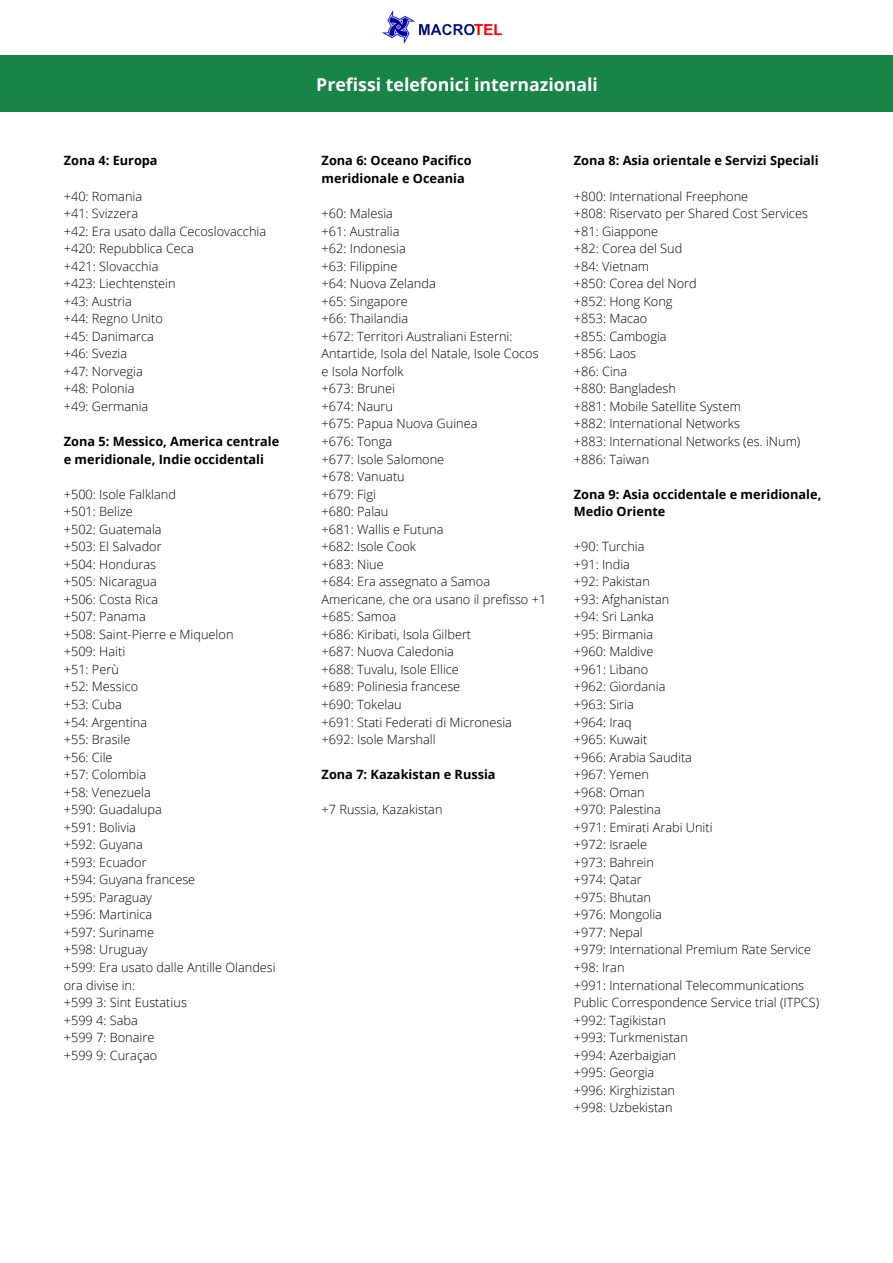
<style>
.page{position:relative;width:893px;height:1263px;background:#fff}
.page>*{position:absolute;margin:0;border:0;box-sizing:border-box;transform-origin:0 0}
.t1{font:700 17.77px "Open Sans";color:#fff}
.t2{font:300 12.75px/17.5px "Open Sans";color:#000}
.t3{font:700 12.75px/17.5px "Open Sans";color:#000}
</style>
<div class="page">
<div style="left:0;top:56px;width:893px;height:56px;background:#198447"></div>
<img style="left:382px;top:10px;width:121px;height:34px">
<p class="t3" style="left:64px;top:152px;width:95px">Zona 4: Europa</p>
<p class="t2" style="left:64px;top:187px;width:204px">+40: Romania<br>+41: Svizzera<br>+42: Era usato dalla Cecoslovacchia +420: Repubblica Ceca<br>+421: Slovacchia<br>+423: Liechtenstein<br>+43: Austria<br>+44: Regno Unito<br>+45: Danimarca<br>+46: Svezia<br>+47: Norvegia<br>+48: Polonia<br>+49: Germania</p>
<p class="t3" style="left:64px;top:432px;width:217px">Zona 5: Messico, America centrale e meridionale, Indie occidentali</p>
<p class="t2" style="left:64px;top:485px;width:213px">+500: Isole Falkland<br>+501: Belize<br>+502: Guatemala<br>+503: El Salvador<br>+504: Honduras<br>+505: Nicaragua<br>+506: Costa Rica<br>+507: Panama<br>+508: Saint-Pierre e Miquelon<br>+509: Haiti<br>+51: Perù<br>+52: Messico<br>+53: Cuba<br>+54: Argentina<br>+55: Brasile<br>+56: Cile<br>+57: Colombia<br>+58: Venezuela<br>+590: Guadalupa<br>+591: Bolivia<br>+592: Guyana<br>+593: Ecuador<br>+594: Guyana francese<br>+595: Paraguay<br>+596: Martinica<br>+597: Suriname<br>+598: Uruguay<br>+599: Era usato dalle Antille Olandesi ora divise in:<br>+599 3: Sint Eustatius<br>+599 4: Saba<br>+599 7: Bonaire<br>+599 9: Curaçao</p>
<h1 class="t1" style="left:316px;top:72px;width:283px">Prefissi telefonici internazionali</h1>
<p class="t3" style="left:322px;top:152px;width:151px">Zona 6: Oceano Pacifico meridionale e Oceania</p>
<p class="t2" style="left:322px;top:204px;width:226px">+60: Malesia<br>+61: Australia<br>+62: Indonesia<br>+63: Filippine<br>+64: Nuova Zelanda<br>+65: Singapore<br>+66: Thailandia<br>+672: Territori Australiani Esterni:<br>Antartide, Isola del Natale, Isole Cocos e Isola Norfolk<br>+673: Brunei<br>+674: Nauru<br>+675: Papua Nuova Guinea<br>+676: Tonga<br>+677: Isole Salomone<br>+678: Vanuatu<br>+679: Figi<br>+680: Palau<br>+681: Wallis e Futuna<br>+682: Isole Cook<br>+683: Niue<br>+684: Era assegnato a Samoa<br>Americane, che ora usano il prefisso +1 +685: Samoa<br>+686: Kiribati, Isola Gilbert<br>+687: Nuova Caledonia<br>+688: Tuvalu, Isole Ellice<br>+689: Polinesia francese<br>+690: Tokelau<br>+691: Stati Federati di Micronesia +692: Isole Marshall</p>
<p class="t3" style="left:322px;top:765px;width:175px">Zona 7: Kazakistan e Russia</p>
<p class="t2" style="left:322px;top:800px;width:122px">+7 Russia, Kazakistan</p>
<p class="t3" style="left:574px;top:152px;width:246px">Zona 8: Asia orientale e Servizi Speciali</p>
<p class="t2" style="left:574px;top:187px;width:235px">+800: International Freephone<br>+808: Riservato per Shared Cost Services +81: Giappone<br>+82: Corea del Sud<br>+84: Vietnam<br>+850: Corea del Nord<br>+852: Hong Kong<br>+853: Macao<br>+855: Cambogia<br>+856: Laos<br>+86: Cina<br>+880: Bangladesh<br>+881: Mobile Satellite System<br>+882: International Networks<br>+883: International Networks (es. iNum) +886: Taiwan</p>
<p class="t3" style="left:574px;top:485px;width:249px">Zona 9: Asia occidentale e meridionale,<br>Medio Oriente</p>
<p class="t2" style="left:574px;top:537px;width:247px">+90: Turchia<br>+91: India<br>+92: Pakistan<br>+93: Afghanistan<br>+94: Sri Lanka<br>+95: Birmania<br>+960: Maldive<br>+961: Libano<br>+962: Giordania<br>+963: Siria<br>+964: Iraq<br>+965: Kuwait<br>+966: Arabia Saudita<br>+967: Yemen<br>+968: Oman<br>+970: Palestina<br>+971: Emirati Arabi Uniti<br>+972: Israele<br>+973: Bahrein<br>+974: Qatar<br>+975: Bhutan<br>+976: Mongolia<br>+977: Nepal<br>+979: International Premium Rate Service +98: Iran<br>+991: International Telecommunications<br>Public Correspondence Service trial (ITPCS) +992: Tagikistan<br>+993: Turkmenistan<br>+994: Azerbaigian<br>+995: Georgia<br>+996: Kirghizistan<br>+998: Uzbekistan</p>
</div>
